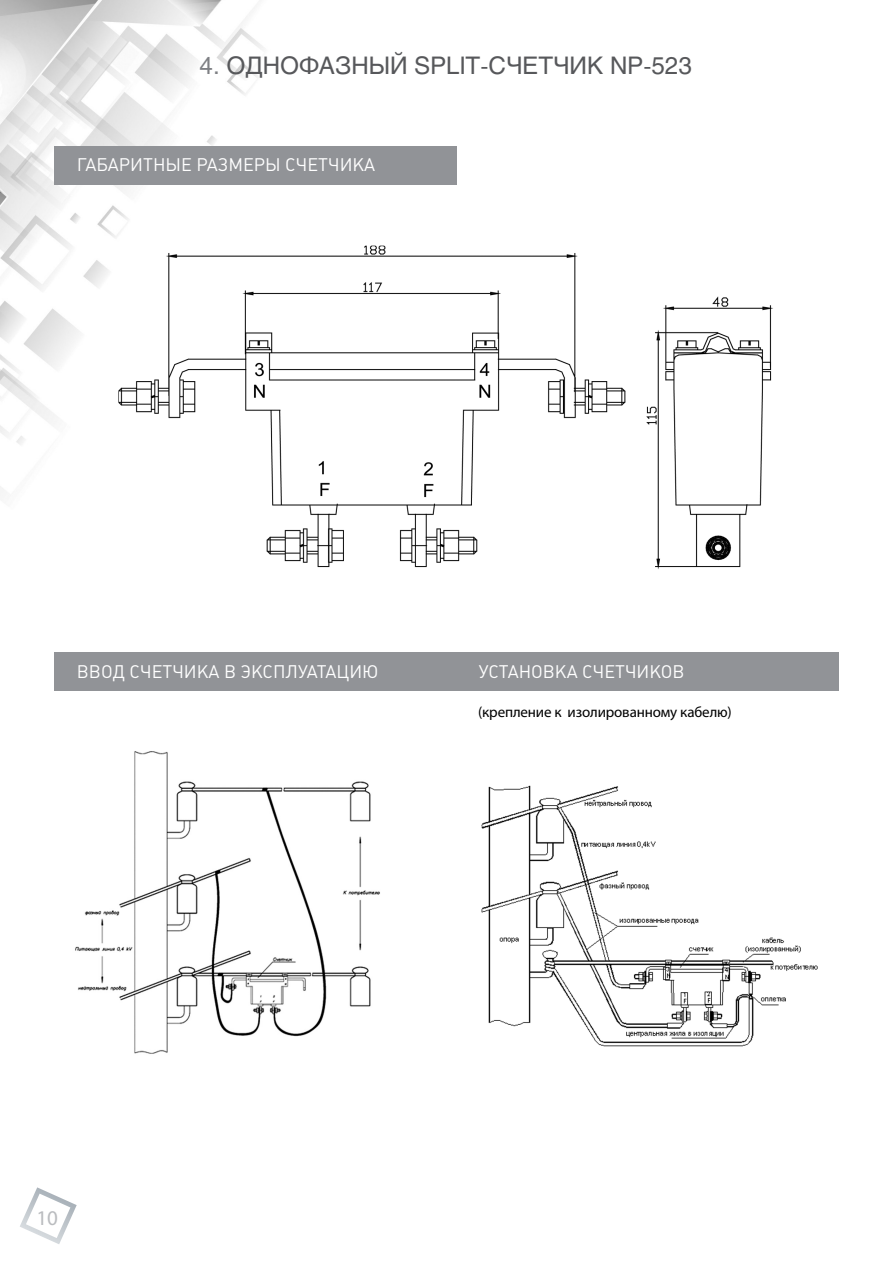
<style>
.page{position:relative;width:893px;height:1263px;background:#fff}
.page>*{position:absolute;margin:0;border:0;box-sizing:border-box;transform-origin:0 0}
.t1{font:24px "Helios";color:#57585b}
.t2{font:21px "Myriad Pro";color:#babcbf}
.t3{font:18px "Plumb C";color:#fff}
.t4{font:15px "Myriad Pro";letter-spacing:-.01em;color:#000}
.s1{color:#7e8084}
</style>
<div class="page">
<img style="left:0;top:0;width:368px;height:490px">
<svg style="left:20px;top:1187px;width:57px;height:57px"></svg>
<div style="left:55px;top:146px;width:402px;height:38px;background:#919397"></div>
<div style="left:54px;top:653px;width:784px;height:38px;background:#919397"></div>
<img style="left:113px;top:242px;width:660px;height:327px">
<img style="left:75px;top:751px;width:305px;height:303px">
<img style="left:481px;top:785px;width:337px;height:262px">
<h1 class="t1" style="left:200px;top:51px;width:494px"><span class="s1">4.</span> ОДНОФАЗНЫЙ SPLIT-СЧЕТЧИК NP-523</h1>
<p class="t3" style="left:77px;top:154px;width:300px">ГАБАРИТНЫЕ РАЗМЕРЫ СЧЕТЧИКА</p>
<p class="t3" style="left:77px;top:661px;width:303px">ВВОД СЧЕТЧИКА В ЭКСПЛУАТАЦИЮ</p>
<p class="t3" style="left:479px;top:661px;width:207px">УСТАНОВКА СЧЕТЧИКОВ</p>
<p class="t4" style="left:478px;top:703px;width:255px">(крепление к изолированному кабелю)</p>
<p class="t2" style="left:36px;top:1205px;width:23px">10</p>
</div>
